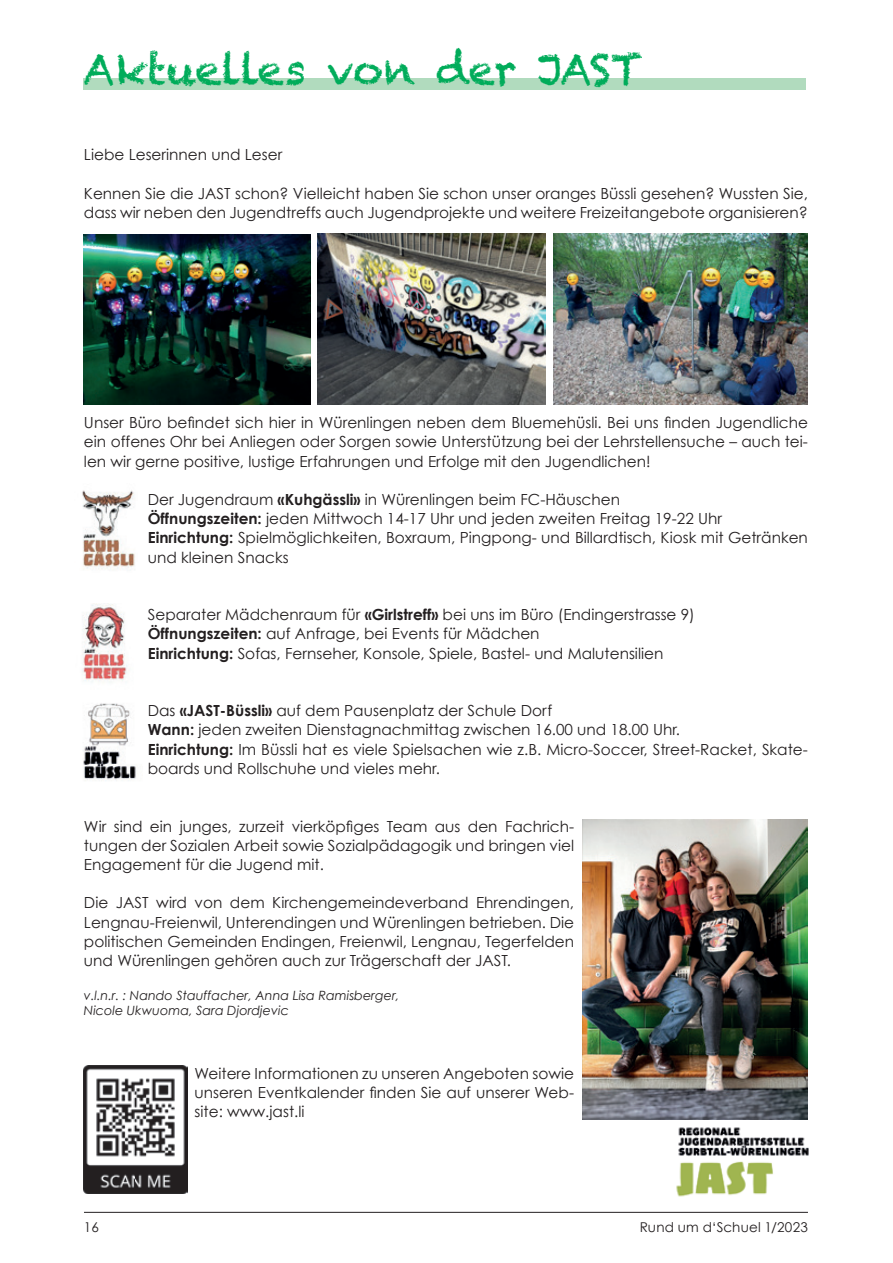
<style>
.page{position:relative;width:893px;height:1263px;background:#fff}
.page>*{position:absolute;margin:0;border:0;box-sizing:border-box;transform-origin:0 0}
.t1{font:42px "Chalkduster";color:#00ac5a}
.t2{font:15.3px/19.2px "Century Gothic";color:#231f20}
.t3{font:13.5px "Century Gothic";letter-spacing:.015em;color:#231f20}
.t4{font:italic 12.75px/15px "Century Gothic";color:#231f20}
.s1{font-weight:700}
</style>
<div class="page">
<hr style="left:84px;top:1212px;width:724px;height:1px;background:#231f20">
<div style="left:84px;top:79px;width:722px;height:11px;background:#b1dbbe"></div>
<img style="left:553px;top:234px;width:255px;height:170px">
<img style="left:84px;top:234px;width:227px;height:170px">
<img style="left:583px;top:820px;width:225px;height:299px">
<img style="left:318px;top:234px;width:227px;height:170px">
<img style="left:82px;top:604px;width:46px;height:78px">
<img style="left:676px;top:1127px;width:133px;height:70px">
<img style="left:83px;top:703px;width:53px;height:78px">
<img style="left:84px;top:1066px;width:103px;height:128px">
<img style="left:82px;top:490px;width:53px;height:80px">
<h1 class="t1" style="left:84px;top:45px;width:561px">Aktuelles von der JAST</h1>
<p class="t2" style="left:84px;top:145px;width:200px">Liebe Leserinnen und Leser</p>
<p class="t2" style="left:84px;top:183px;width:725px">Kennen Sie die JAST schon? Vielleicht haben Sie schon unser oranges Büssli gesehen? Wussten Sie, dass wir neben den Jugendtreffs auch Jugendprojekte und weitere Freizeitangebote organisieren?</p>
<p class="t2" style="left:84px;top:413px;width:725px;text-align:justify">Unser Büro befindet sich hier in Würenlingen neben dem Bluemehüsli. Bei uns finden Jugendliche ein offenes Ohr bei Anliegen oder Sorgen sowie Unterstützung bei der Lehrstellensuche – auch tei&shy;len wir gerne positive, lustige Erfahrungen und Erfolge mit den Jugendlichen!</p>
<p class="t2" style="left:148px;top:490px;width:662px">Der Jugendraum <span class="s1">«Kuhgässli»</span> in Würenlingen beim FC-Häuschen<br><span class="s1">Öffnungszeiten:</span> jeden Mittwoch 14-17 Uhr und jeden zweiten Freitag 19-22 Uhr <span class="s1">Einrichtung:</span> Spielmöglichkeiten, Boxraum, Pingpong- und Billardtisch, Kiosk mit Getränken und kleinen Snacks</p>
<p class="t2" style="left:148px;top:605px;width:549px">Separater Mädchenraum für <span class="s1">«Girlstreff»</span> bei uns im Büro (Endingerstrasse 9)<br><span class="s1">Öffnungszeiten:</span> auf Anfrage, bei Events für Mädchen<br><span class="s1">Einrichtung:</span> Sofas, Fernseher, Konsole, Spiele, Bastel- und Malutensilien</p>
<p class="t2" style="left:148px;top:701px;width:662px">Das <span class="s1">«JAST-Büssli»</span> auf dem Pausenplatz der Schule Dorf<br><span class="s1">Wann:</span> jeden zweiten Dienstagnachmittag zwischen 16.00 und 18.00 Uhr.<br><span class="s1">Einrichtung:</span> Im Büssli hat es viele Spielsachen wie z.B. Micro-Soccer, Street-Racket, Skate&shy;boards und Rollschuhe und vieles mehr.</p>
<p class="t2" style="left:84px;top:816px;width:492px;text-align:justify">Wir sind ein junges, zurzeit vierköpfiges Team aus den Fachrich&shy;tungen der Sozialen Arbeit sowie Sozialpädagogik und bringen viel Engagement für die Jugend mit.</p>
<p class="t2" style="left:84px;top:893px;width:492px;text-align:justify">Die JAST wird von dem Kirchengemeindeverband Ehrendingen, Lengnau-Freienwil, Unterendingen und Würenlingen betrieben. Die politischen Gemeinden Endingen, Freienwil, Lengnau, Tegerfelden und Würenlingen gehören auch zur Trägerschaft der JAST.</p>
<p class="t4" style="left:84px;top:988px;width:317px">v.l.n.r. : Nando Stauffacher, Anna Lisa Ramisberger,<br>Nicole Ukwuoma, Sara Djordjevic</p>
<p class="t2" style="left:195px;top:1064px;width:381px;text-align:justify">Weitere Informationen zu unseren Angeboten sowie unseren Eventkalender finden Sie auf unserer Web&shy;site: www.jast.li</p>
<p class="t3" style="left:84px;top:1219px;width:16px">16</p>
<p class="t3" style="left:640px;top:1219px;width:170px">Rund um d‘Schuel 1/2023</p>
</div>
